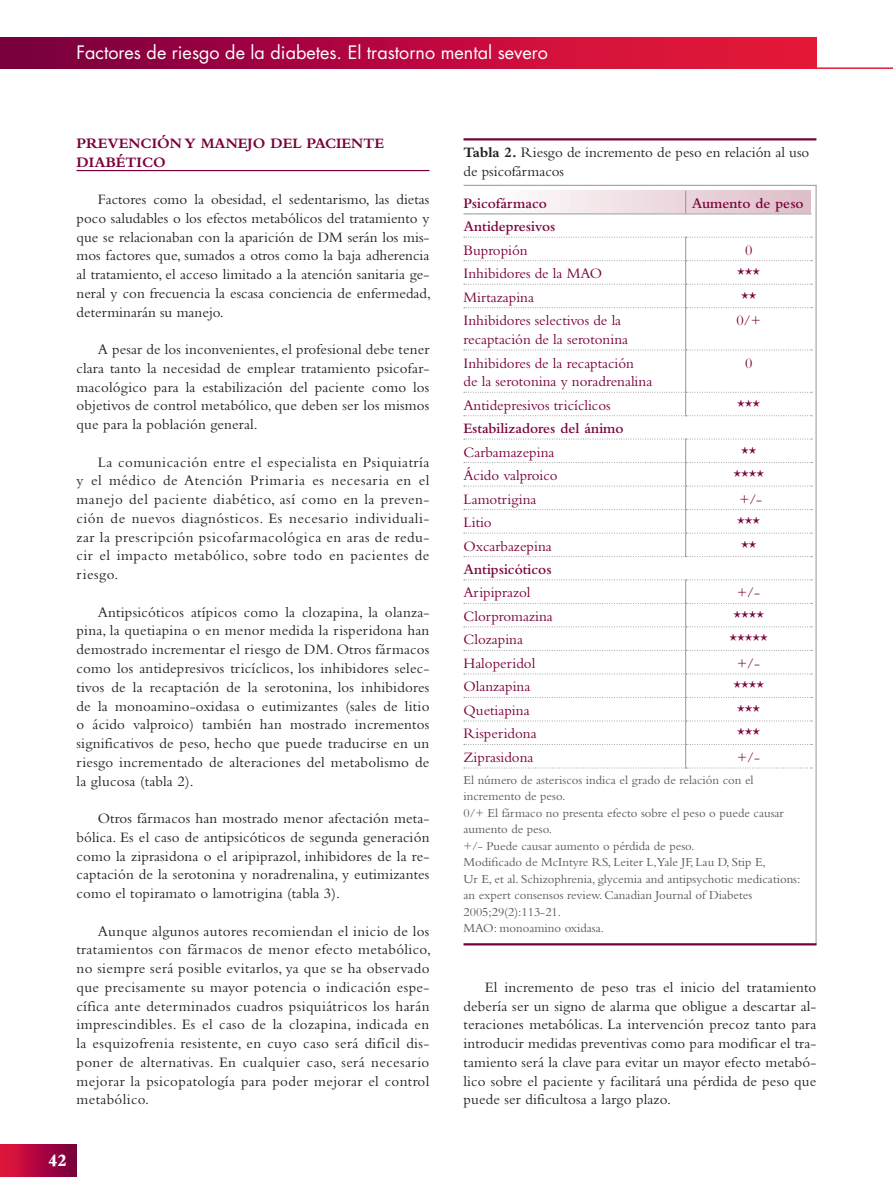
<style>
.page{position:relative;width:893px;height:1191px;background:#fff}
.page>*{position:absolute;margin:0;border:0;box-sizing:border-box;transform-origin:0 0}
.t1{font:18px "Futura";color:#fff}
.t2{font:800 18px "Bembo";color:#fff}
.t3{font:15px/18.8px "Bembo";letter-spacing:.01em;color:#231f20;text-align:justify}
.t4{font:15px/18.8px "Bembo";color:#7a003b}
.t5{font:600 15px "Bembo";color:#7a003b}
.t6{font:700 15px "Bembo";letter-spacing:.165em;color:#7a003b}
.t7{font:12.75px/16.5px "Bembo";color:#57585a}
.s1{font-weight:700}
</style>
<div class="page">
<div style="left:0;top:1144px;width:77px;height:32px;background:linear-gradient(to right,#e7143c,#750040)"></div>
<hr style="left:77px;top:67px;width:816px;height:2px;background:#e51836">
<div style="left:0;top:37px;width:816px;height:32px;background:linear-gradient(to right,#7a0041,#f11939)"></div>
<hr style="left:77px;top:170px;width:352px;height:1px;background:#7a003b">
<hr style="left:463px;top:138px;width:353px;height:2px;background:#7a003b">
<hr style="left:463px;top:185px;width:353px;height:1px;background:#939598">
<hr style="left:816px;top:185px;width:1px;height:759px;background:#939598">
<hr style="left:463px;top:943px;width:353px;height:2px;background:#7a003b">
<div style="left:490px;top:191px;width:321px;height:22px;background:linear-gradient(to right,#fefdfe,#debcc7)"></div>
<svg style="left:685px;top:191px;width:1px;height:22px"></svg>
<hr style="left:685px;top:308px;width:1px;height:41px;background:#939598">
<hr style="left:685px;top:350px;width:1px;height:42px;background:#939598">
<svg style="left:464px;top:237px;width:348px;height:71px"></svg>
<svg style="left:464px;top:349px;width:348px;height:1px"></svg>
<svg style="left:464px;top:392px;width:348px;height:24px"></svg>
<svg style="left:464px;top:439px;width:348px;height:118px"></svg>
<svg style="left:464px;top:579px;width:348px;height:189px"></svg>
<hr style="left:463px;top:213px;width:223px;height:1px;background:#939598">
<hr style="left:686px;top:213px;width:126px;height:1px;background:#939598">
<p class="t1" style="left:77px;top:41px;width:473px">Factores de riesgo de la diabetes. El trastorno mental severo</p>
<p class="t6" style="left:77px;top:135px;width:206px">PREVENCI ÓN Y MANEJO DEL</p>
<p class="t6" style="left:306px;top:135px;width:10px">PACIE</p>
<p class="t6" style="left:351px;top:135px;width:32px">NTE</p>
<p class="t6" style="left:77px;top:153px;width:11px">DIA</p>
<p class="t6" style="left:105px;top:153px;width:62px">BÉTIC O</p>
<p class="t3" style="left:77px;top:190px;width:356px;text-indent:21px">Factores como la obesidad, el sedentarismo, las dietas poco saludables o los efectos metabólicos del tratamiento y que se relacionaban con la aparición de DM serán los mis&shy;mos factores que, sumados a otros como la baja adherencia al tratamiento, el acceso limitado a la atención sanitaria ge&shy;neral y con frecuencia la escasa conciencia de enfermedad, determinarán su manejo.</p>
<p class="t3" style="left:77px;top:340px;width:354px;text-indent:21px">A pesar de los inconvenientes, el profesional debe tener clara tanto la necesidad de emplear tratamiento psicofar&shy;macológico para la estabilización del paciente como los objetivos de control metabólico, que deben ser los mismos que para la población general.</p>
<p class="t3" style="left:77px;top:452px;width:354px;text-indent:21px">La comunicación entre el especialista en Psiquiatría y el médico de Atención Primaria es necesaria en el manejo del paciente diabético, así como en la preven&shy;ción de nuevos diagnósticos. Es necesario individuali&shy;zar la prescripción psicofarmacológica en aras de redu&shy;cir el impacto metabólico, sobre todo en pacientes de riesgo.</p>
<p class="t3" style="left:77px;top:602px;width:354px;text-indent:21px">Antipsicóticos atípicos como la clozapina, la olanza&shy;pina, la quetiapina o en menor medida la risperidona han demostrado incrementar el riesgo de DM. Otros fármacos como los antidepresivos tricíclicos, los inhibidores selec&shy;tivos de la recaptación de la serotonina, los inhibidores de la monoamino-oxidasa o eutimizantes (sales de litio o ácido valproico) también han mostrado incrementos significativos de peso, hecho que puede traducirse en un riesgo incrementado de alteraciones del metabolismo de la glucosa (tabla 2).</p>
<p class="t3" style="left:77px;top:808px;width:354px;text-indent:21px">Otros fármacos han mostrado menor afectación meta&shy;bólica. Es el caso de antipsicóticos de segunda generación como la ziprasidona o el aripiprazol, inhibidores de la re&shy;captación de la serotonina y noradrenalina, y eutimizantes como el topiramato o lamotrigina (tabla 3).</p>
<p class="t3" style="left:77px;top:921px;width:356px;text-indent:21px">Aunque algunos autores recomiendan el inicio de los tratamientos con fármacos de menor efecto metabólico, no siempre será posible evitarlos, ya que se ha observado que precisamente su mayor potencia o indicación espe&shy;cífica ante determinados cuadros psiquiátricos los harán imprescindibles. Es el caso de la clozapina, indicada en la esquizofrenia resistente, en cuyo caso será difícil dis&shy;poner de alternativas. En cualquier caso, será necesario mejorar la psicopatología para poder mejorar el control metabólico.</p>
<p class="t2" style="left:48px;top:1149px;width:21px">42</p>
<p class="t3" style="left:463px;top:142px;width:347px"><span class="s1">TABLA 2.</span> Riesgo de incremento de peso en relación al uso de psicofármacos</p>
<p class="t5" style="left:463px;top:195px;width:85px">Psicofármaco</p>
<p class="t5" style="left:692px;top:195px;width:114px">Aumento de peso</p>
<p class="t5" style="left:463px;top:218px;width:93px">Antidepresivos</p>
<p class="t4" style="left:463px;top:240px;width:66px">Bupropión</p>
<p class="t4" style="left:745px;top:240px;width:9px">0</p>
<p class="t4" style="left:463px;top:264px;width:140px">Inhibidores de la MAO</p>
<p class="t4" style="left:737px;top:264px;width:24px">***</p>
<p class="t4" style="left:463px;top:287px;width:72px">Mirtazapina</p>
<p class="t4" style="left:741px;top:287px;width:17px">**</p>
<p class="t4" style="left:463px;top:311px;width:166px">Inhibidores selectivos de la recaptación de la serotonina</p>
<p class="t4" style="left:736px;top:311px;width:26px">0/+</p>
<p class="t4" style="left:463px;top:353px;width:190px">Inhibidores de la recaptación<br>de la serotonina y noradrenalina</p>
<p class="t4" style="left:745px;top:353px;width:9px">0</p>
<p class="t4" style="left:463px;top:395px;width:149px">Antidepresivos tricíclicos</p>
<p class="t4" style="left:737px;top:395px;width:24px">***</p>
<p class="t5" style="left:463px;top:420px;width:162px">Estabilizadores del ánimo</p>
<p class="t4" style="left:463px;top:442px;width:92px">Carbamazepina</p>
<p class="t4" style="left:741px;top:442px;width:17px">**</p>
<p class="t4" style="left:463px;top:466px;width:96px">Ácido valproico</p>
<p class="t4" style="left:733px;top:466px;width:32px">****</p>
<p class="t4" style="left:463px;top:489px;width:75px">Lamotrigina</p>
<p class="t4" style="left:739px;top:489px;width:24px">+/-</p>
<p class="t4" style="left:463px;top:513px;width:30px">Litio</p>
<p class="t4" style="left:737px;top:513px;width:24px">***</p>
<p class="t4" style="left:463px;top:536px;width:90px">Oxcarbazepina</p>
<p class="t4" style="left:741px;top:536px;width:17px">**</p>
<p class="t5" style="left:463px;top:561px;width:90px">Antipsicóticos</p>
<p class="t4" style="left:463px;top:583px;width:69px">Aripiprazol</p>
<p class="t4" style="left:737px;top:583px;width:24px">+/-</p>
<p class="t4" style="left:463px;top:606px;width:91px">Clorpromazina</p>
<p class="t4" style="left:733px;top:606px;width:32px">****</p>
<p class="t4" style="left:463px;top:630px;width:61px">Clozapina</p>
<p class="t4" style="left:729px;top:630px;width:40px">*****</p>
<p class="t4" style="left:463px;top:653px;width:73px">Haloperidol</p>
<p class="t4" style="left:737px;top:653px;width:24px">+/-</p>
<p class="t4" style="left:463px;top:677px;width:68px">Olanzapina</p>
<p class="t4" style="left:733px;top:677px;width:32px">****</p>
<p class="t4" style="left:463px;top:700px;width:68px">Quetiapina</p>
<p class="t4" style="left:737px;top:700px;width:24px">***</p>
<p class="t4" style="left:463px;top:724px;width:75px">Risperidona</p>
<p class="t4" style="left:737px;top:724px;width:24px">***</p>
<p class="t4" style="left:463px;top:747px;width:71px">Ziprasidona</p>
<p class="t4" style="left:737px;top:747px;width:24px">+/-</p>
<p class="t7" style="left:463px;top:771px;width:338px">El número de asteriscos indica el grado de relación con el incremento de peso.<br>0/+ El fármaco no presenta efecto sobre el peso o puede causar aumento de peso.<br>+/- Puede causar aumento o pérdida de peso.<br>Modificado de McIntyre RS, Leiter L,Yale JF, Lau D, Stip E,<br>Ur E, et al. Schizophrenia, glycemia and antipsychotic medications: an expert consensos review. Canadian Journal of Diabetes 2005;29(2):113-21.<br>MAO: monoamino oxidasa.</p>
<p class="t3" style="left:463px;top:977px;width:354px;text-indent:21px">El incremento de peso tras el inicio del tratamiento debería ser un signo de alarma que obligue a descartar al&shy;teraciones metabólicas. La intervención precoz tanto para introducir medidas preventivas como para modificar el tra&shy;tamiento será la clave para evitar un mayor efecto metabó&shy;lico sobre el paciente y facilitará una pérdida de peso que puede ser dificultosa a largo plazo.</p>
</div>
